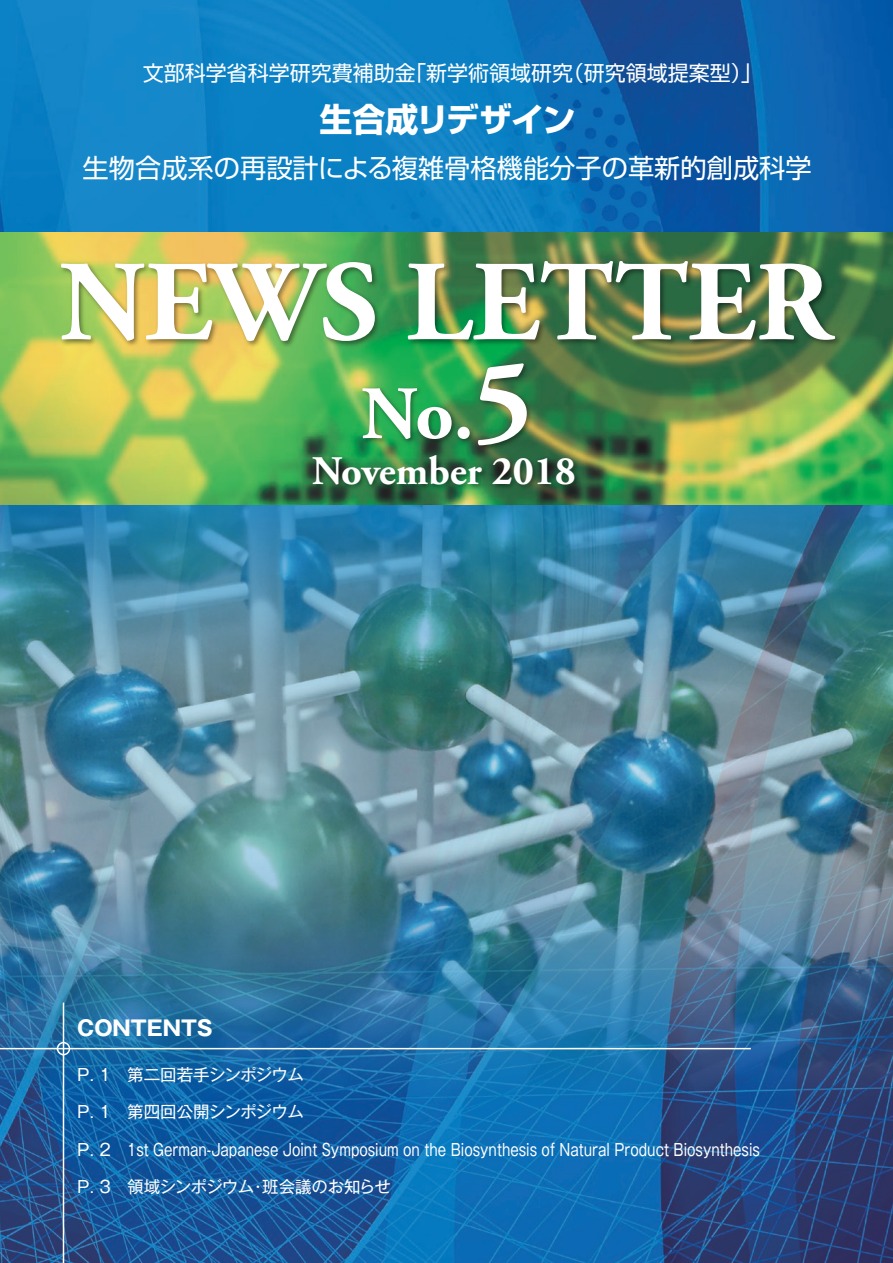
<style>
.page{position:relative;width:893px;height:1263px;background:#fff}
.page>*{position:absolute;margin:0;border:0;box-sizing:border-box;transform-origin:0 0}
.t1{font:700 114px "Adobe Garamond Pro";color:#fff}
.t2{font:700 75px "Adobe Garamond Pro";color:#fff}
.t3{font:700 40.5px "Adobe Garamond Pro";color:#fff}
.t4{font:700 33px "Shin Go Pro";letter-spacing:-.03em;color:#fff}
.t5{font:26.25px "Shin Go Pro";color:#fff}
.t6{font:21px "Shin Go Pro";color:#fff}
.t7{font:700 21px "Gothic MB101 Pro";color:#fff}
.t8{font:16.5px "Gothic MB101 Pro";color:#fff}
.t9{font:16.5px "Gothic MB101 Pro";letter-spacing:-.03em;color:#fff}
.s1{font-size:114px}
</style>
<div class="page">
<img style="left:0;top:0;width:893px;height:1263px">
<img style="left:0;top:504px;width:893px;height:601px">
<img style="left:0;top:232px;width:893px;height:272px">
<hr style="left:0;top:1048px;width:751px;height:1px;background:#fff">
<hr style="left:63px;top:1003px;width:1px;height:260px;background:#fff">
<div style="left:57px;top:1042px;width:13px;height:13px;border:2px solid #fff;border-radius:50%"></div>
<img style="left:55px;top:240px;width:789px;height:142px">
<img style="left:308px;top:339px;width:277px;height:166px">
<p class="t6" style="left:143px;top:56px;width:621px">文部科学省科学研究費補助金「新学術領域研究（研究領域提案型）」</p>
<h3 class="t4" style="left:319px;top:93px;width:258px">生合成リデザイン</h3>
<h3 class="t5" style="left:83px;top:146px;width:731px">生物合成系の再設計による複雑骨格機能分子の革新的創成科学</h3>
<h1 class="t1" style="left:60px;top:237px;width:773px">NEWS LETTER</h1>
<h2 class="t2" style="left:361px;top:370px;width:173px">No.<span class="s1">5</span></h2>
<h3 class="t3" style="left:312px;top:447px;width:265px">November 2018</h3>
<p class="t7" style="left:77px;top:1010px;width:137px">CONTENTS</p>
<p class="t9" style="left:77px;top:1061px;width:228px">P. 1 第二回若手シンポジウム</p>
<p class="t9" style="left:77px;top:1098px;width:228px">P. 1 第四回公開シンポジウム</p>
<p class="t8" style="left:77px;top:1136px;width:684px">P. 2 1st German-Japanese Joint Symposium on the Biosynthesis of Natural Product Biosynthesis</p>
<p class="t9" style="left:77px;top:1173px;width:315px">P. 3 領域シンポジウム・班会議のお知らせ</p>
</div>
